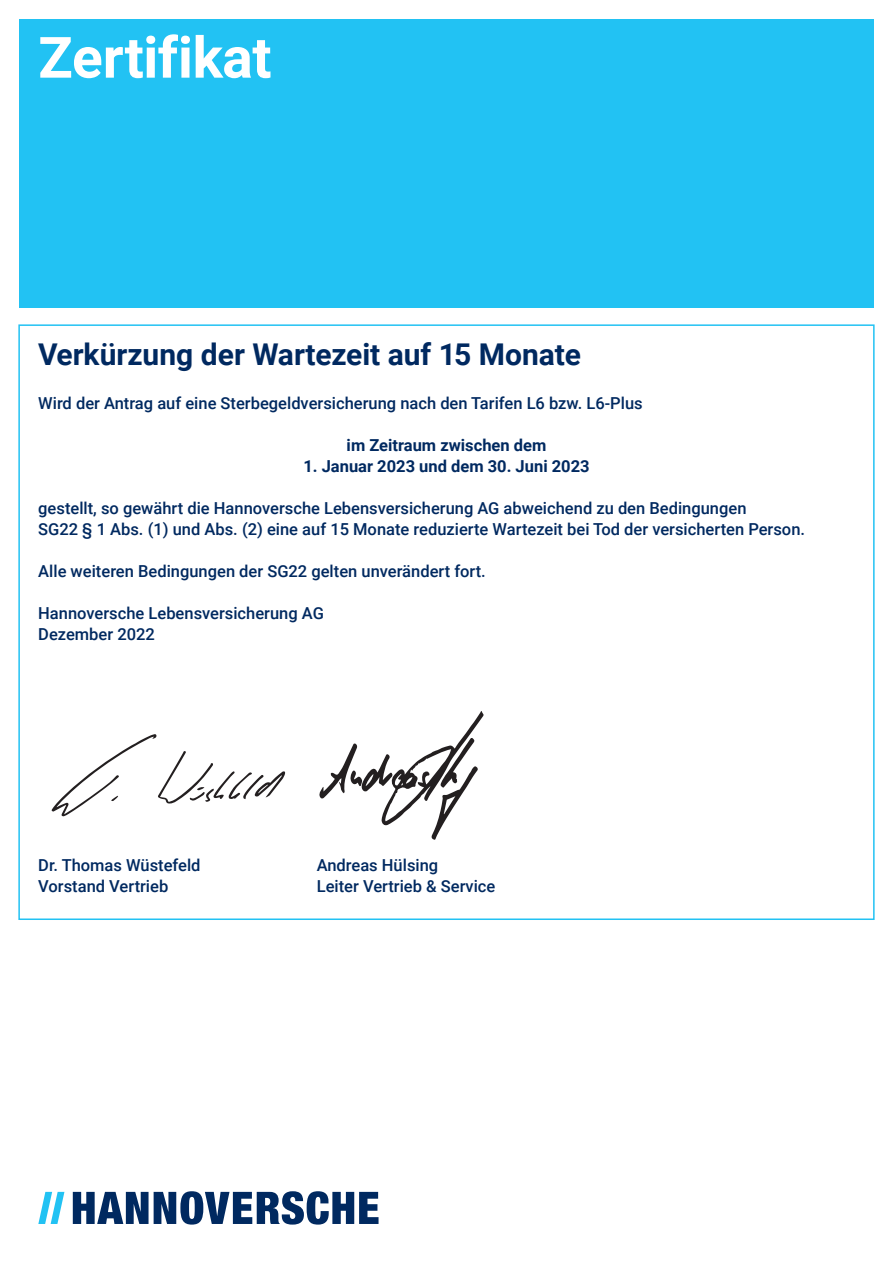
<style>
.page{position:relative;width:893px;height:1263px;background:#fff}
.page>*{position:absolute;margin:0;border:0;box-sizing:border-box;transform-origin:0 0}
.t1{font:700 57px "Roboto";letter-spacing:-.01em;color:#fff}
.t2{font:700 30px "Roboto";letter-spacing:-.005em;color:#002960}
.t3{font:500 16.5px/21px "Roboto";color:#002960}
.t4{font:700 16.5px "Roboto";color:#002960}
</style>
<div class="page">
<div style="left:19px;top:19px;width:855px;height:288px;background:#22c2f3"></div>
<svg style="left:319px;top:711px;width:165px;height:129px"></svg>
<svg style="left:52px;top:734px;width:233px;height:82px"></svg>
<svg style="left:73px;top:1191px;width:305px;height:33px"></svg>
<svg style="left:38px;top:1192px;width:26px;height:32px"></svg>
<h1 class="t1" style="left:38px;top:17px;width:235px">Zertifikat</h1>
<h2 class="t2" style="left:38px;top:333px;width:544px">Verkürzung der Wartezeit auf 15 Monate</h2>
<p class="t3" style="left:38px;top:392px;width:606px">Wird der Antrag auf eine Sterbegeldversicherung nach den Tarifen L6 bzw. L6-Plus</p>
<p class="t4" style="left:347px;top:433px;width:201px">im Zeitraum zwischen dem</p>
<p class="t4" style="left:303px;top:454px;width:288px">1. Januar 2023 und dem 30. Juni 2023</p>
<p class="t3" style="left:38px;top:497px;width:768px">gestellt, so gewährt die Hannoversche Lebensversicherung AG abweichend zu den Bedingungen<br>SG22 § 1 Abs. (1) und Abs. (2) eine auf 15 Monate reduzierte Wartezeit bei Tod der versicherten Person.</p>
<p class="t3" style="left:38px;top:560px;width:449px">Alle weiteren Bedingungen der SG22 gelten unverändert fort.</p>
<p class="t3" style="left:38px;top:602px;width:287px">Hannoversche Lebensversicherung AG<br>Dezember 2022</p>
<p class="t3" style="left:38px;top:854px;width:164px">Dr. Thomas Wüstefeld<br>Vorstand Vertrieb</p>
<p class="t3" style="left:317px;top:854px;width:180px">Andreas Hülsing<br>Leiter Vertrieb &amp; Service</p>
</div>
